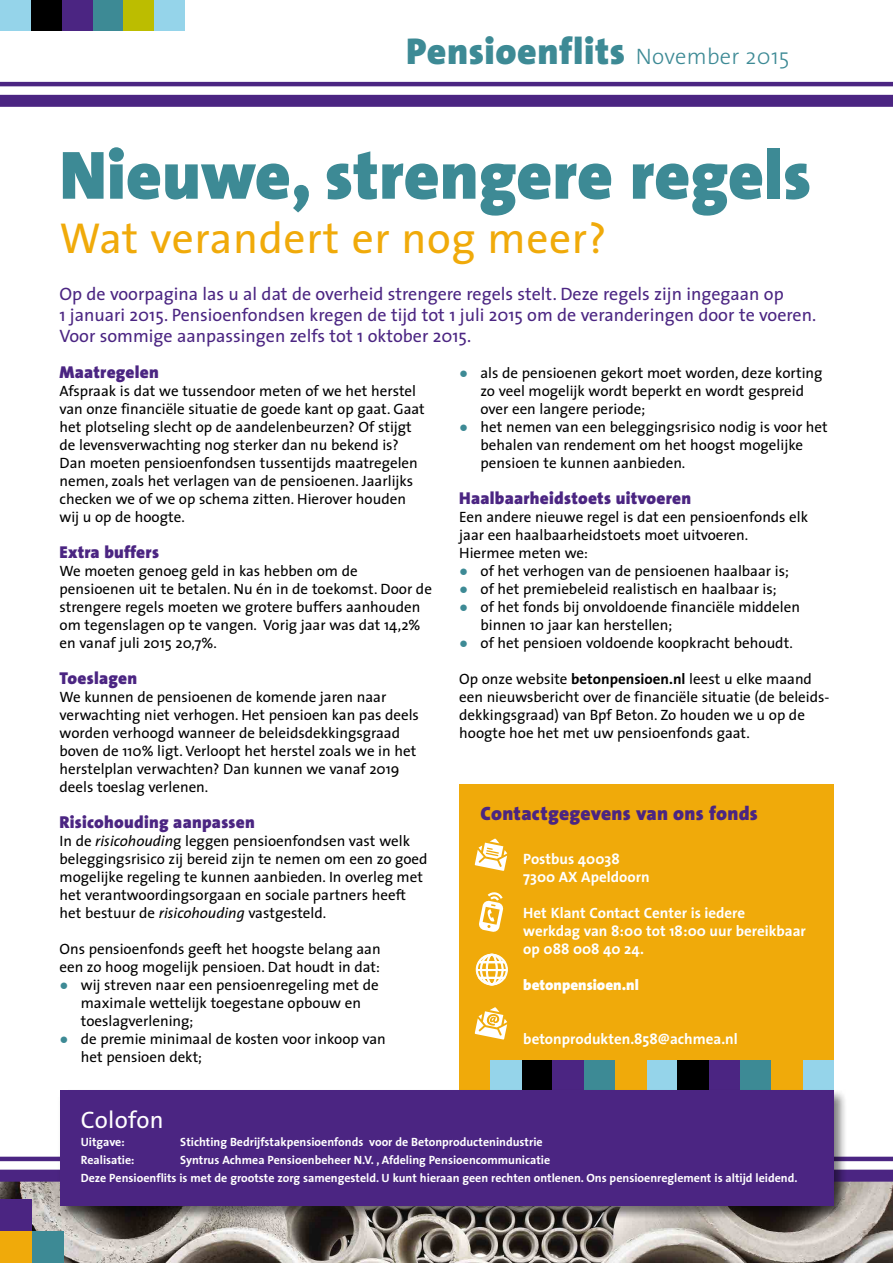
<style>
.page{position:relative;width:893px;height:1263px;background:#fff}
.page>*{position:absolute;margin:0;border:0;box-sizing:border-box;transform-origin:0 0}
.t1{font:900 69px "The Sans";color:#3d8a95}
.t2{font:43.5px "The Sans";letter-spacing:.015em;color:#f0aa0a}
.t3{font:900 37.5px "The Sans";letter-spacing:.015em;color:#3d8a95}
.t4{font:24px "The Sans";letter-spacing:.015em;color:#fff}
.t5{font:900 19.5px "The Sans";letter-spacing:.015em;color:#4b2582}
.t6{font:18px/21px "The Sans";color:#4b2582}
.t7{font:900 17.25px "The Sans";letter-spacing:.015em;color:#4b2582}
.t8{font:15px/18px "The Sans";color:#000}
.t9{font:700 15px/18px "The Sans";color:#fff}
.t10{font:900 15px "The Sans";color:#fff}
.t11{font:700 12px/18px "The Sans";color:#fff}
.s1{font-weight:300;font-size:22.5px}
.s2{font-family:"Arial";color:#3d8a95}
.s3{font-weight:700}
.s4{font-style:italic}
</style>
<div class="page">
<img style="left:0;top:1182px;width:893px;height:81px">
<div style="left:0;top:1170px;width:893px;height:12px;background:#4b2582"></div>
<hr style="left:0;top:1157px;width:893px;height:4px;background:#4b2582">
<div style="left:0;top:95px;width:893px;height:12px;background:#4b2582"></div>
<hr style="left:0;top:82px;width:893px;height:4px;background:#4b2582">
<div style="left:459px;top:784px;width:374px;height:282px;background:#f0aa0a"></div>
<svg style="left:479px;top:892px;width:25px;height:40px"></svg>
<svg style="left:475px;top:1007px;width:32px;height:32px"></svg>
<svg style="left:475px;top:838px;width:32px;height:33px"></svg>
<svg style="left:475px;top:953px;width:33px;height:33px"></svg>
<div style="left:478px;top:977px;width:27px;height:2px;border:1px solid #fff"></div>
<div style="left:459px;top:1060px;width:31px;height:30px;background:#f0aa0a"></div>
<div style="left:522px;top:1060px;width:31px;height:30px;background:#000"></div>
<div style="left:584px;top:1060px;width:31px;height:30px;background:#3d8a95"></div>
<div style="left:740px;top:1060px;width:31px;height:30px;background:#3d8a95"></div>
<div style="left:646px;top:1060px;width:31px;height:30px;background:#95d4ea"></div>
<div style="left:802px;top:1060px;width:31px;height:30px;background:#95d4ea"></div>
<div style="left:490px;top:1060px;width:32px;height:30px;background:#95d4ea"></div>
<div style="left:553px;top:1060px;width:31px;height:30px;background:#4b2582"></div>
<div style="left:709px;top:1060px;width:31px;height:30px;background:#4b2582"></div>
<div style="left:615px;top:1060px;width:31px;height:30px;background:#f0aa0a"></div>
<div style="left:771px;top:1060px;width:31px;height:30px;background:#f0aa0a"></div>
<div style="left:677px;top:1060px;width:32px;height:30px;background:#000"></div>
<div style="left:0;top:1231px;width:32px;height:32px;background:#f0aa0a"></div>
<div style="left:32px;top:1231px;width:32px;height:32px;background:#3d8a95"></div>
<div style="left:0;top:1199px;width:32px;height:32px;background:#4b2582"></div>
<div style="left:92px;top:0;width:31px;height:31px;background:#3d8a95"></div>
<div style="left:0;top:0;width:31px;height:31px;background:#95d4ea"></div>
<div style="left:154px;top:0;width:31px;height:31px;background:#95d4ea"></div>
<div style="left:62px;top:0;width:30px;height:31px;background:#4b2582"></div>
<div style="left:123px;top:0;width:31px;height:31px;background:#bcbd00"></div>
<div style="left:31px;top:0;width:31px;height:31px;background:#000"></div>
<div style="left:57px;top:1088px;width:791px;height:132px;background:#000;opacity:.5"></div>
<div style="left:60px;top:1090px;width:773px;height:116px;background:#4b2582"></div>
<h3 class="t3" style="left:406px;top:20px;width:385px">Pensioenflits <span class="s1">November 2015</span></h3>
<h1 class="t1" style="left:60px;top:117px;width:753px">Nieuwe, strengere regels</h1>
<h2 class="t2" style="left:60px;top:202px;width:548px">Wat verandert er nog meer?</h2>
<p class="t6" style="left:60px;top:283px;width:758px">Op de voorpagina las u al dat de overheid strengere regels stelt. Deze regels zijn ingegaan op<br>1 januari 2015. Pensioenfondsen kregen de tijd tot 1 juli 2015 om de veranderingen door te voeren.<br>Voor sommige aanpassingen zelfs tot 1 oktober 2015.</p>
<p class="t8" style="left:480px;top:363px;width:344px;text-indent:-21px"><span class="s2">●</span> als de pensioenen gekort moet worden, deze korting zo veel mogelijk wordt beperkt en wordt gespreid over een langere periode;</p>
<p class="t8" style="left:480px;top:417px;width:349px;text-indent:-21px"><span class="s2">●</span> het nemen van een beleggingsrisico nodig is voor het behalen van rendement om het hoogst mogelijke pensioen te kunnen aanbieden.</p>
<p class="t7" style="left:459px;top:484px;width:234px">Haalbaarheidstoets uitvoeren</p>
<p class="t8" style="left:459px;top:507px;width:350px">Een andere nieuwe regel is dat een pensioenfonds elk jaar een haalbaarheidstoets moet uitvoeren.<br>Hiermee meten we:</p>
<p class="t8" style="left:459px;top:561px;width:331px"><span class="s2">●</span> of het verhogen van de pensioenen haalbaar is;</p>
<p class="t8" style="left:459px;top:579px;width:319px"><span class="s2">●</span> of het premiebeleid realistisch en haalbaar is;</p>
<p class="t8" style="left:480px;top:597px;width:321px;text-indent:-21px"><span class="s2">●</span> of het fonds bij onvoldoende financiële middelen binnen 10 jaar kan herstellen;</p>
<p class="t8" style="left:459px;top:633px;width:335px"><span class="s2">●</span> of het pensioen voldoende koopkracht behoudt.</p>
<p class="t8" style="left:459px;top:669px;width:372px">Op onze website <span class="s3">betonpensioen.nl</span> leest u elke maand een nieuwsbericht over de financiële situatie (de beleids&shy;dekkingsgraad) van Bpf Beton. Zo houden we u op de hoogte hoe het met uw pensioenfonds gaat.</p>
<p class="t7" style="left:60px;top:358px;width:101px">Maatregelen</p>
<p class="t8" style="left:60px;top:381px;width:367px">Afspraak is dat we tussendoor meten of we het herstel van onze financiële situatie de goede kant op gaat. Gaat het plotseling slecht op de aandelenbeurzen? Of stijgt de levensverwachting nog sterker dan nu bekend is?<br>Dan moeten pensioenfondsen tussentijds maatregelen nemen, zoals het verlagen van de pensioenen. Jaarlijks checken we of we op schema zitten. Hierover houden wij u op de hoogte.</p>
<p class="t7" style="left:60px;top:538px;width:101px">Extra buffers</p>
<p class="t8" style="left:60px;top:561px;width:374px">We moeten genoeg geld in kas hebben om de pensioenen uit te betalen. Nu én in de toekomst. Door de strengere regels moeten we grotere buffers aanhouden om tegenslagen op te vangen. Vorig jaar was dat 14,2% en vanaf juli 2015 20,7%.</p>
<p class="t7" style="left:60px;top:664px;width:79px">Toeslagen</p>
<p class="t8" style="left:60px;top:687px;width:361px">We kunnen de pensioenen de komende jaren naar verwachting niet verhogen. Het pensioen kan pas deels worden verhoogd wanneer de beleidsdekkingsgraad boven de 110% ligt. Verloopt het herstel zoals we in het herstelplan verwachten? Dan kunnen we vanaf 2019 deels toeslag verlenen.</p>
<p class="t7" style="left:60px;top:808px;width:197px">Risicohouding aanpassen</p>
<p class="t8" style="left:60px;top:831px;width:370px">In de <span class="s4">risicohoudin</span>g leggen pensioenfondsen vast welk beleggingsrisico zij bereid zijn te nemen om een zo goed mogelijke regeling te kunnen aanbieden. In overleg met het verantwoordingsorgaan en sociale partners heeft het bestuur de <span class="s4">risicohouding</span> vastgesteld.</p>
<p class="t8" style="left:60px;top:939px;width:323px">Ons pensioenfonds geeft het hoogste belang aan een zo hoog mogelijk pensioen. Dat houdt in dat:</p>
<p class="t8" style="left:81px;top:975px;width:299px;text-indent:-21px"><span class="s2">●</span> wij streven naar een pensioenregeling met de maximale wettelijk toegestane opbouw en toeslagverlening;</p>
<p class="t8" style="left:81px;top:1029px;width:307px;text-indent:-21px"><span class="s2">●</span> de premie minimaal de kosten voor inkoop van het pensioen dekt;</p>
<h3 class="t5" style="left:481px;top:797px;width:279px">Contactgegevens van ons fonds</h3>
<p class="t9" style="left:523px;top:850px;width:128px">Postbus 40038<br>7300 AX Apeldoorn</p>
<p class="t9" style="left:523px;top:904px;width:284px">Het Klant Contact Center is iedere<br>werkdag van 8:00 tot 18:00 uur bereikbaar op 088 008 40 24.</p>
<p class="t10" style="left:523px;top:972px;width:117px">betonpensioen.nl</p>
<p class="t9" style="left:523px;top:1030px;width:216px">betonprodukten.858@achmea.nl</p>
<h3 class="t4" style="left:81px;top:1100px;width:84px">Colofon</h3>
<p class="t11" style="left:81px;top:1132px;width:45px">Uitgave:</p>
<p class="t11" style="left:180px;top:1132px;width:364px">Stichting Bedrijfstakpensioenfonds voor de Betonproductenindustrie</p>
<p class="t11" style="left:81px;top:1150px;width:55px">Realisatie:</p>
<p class="t11" style="left:81px;top:1150px;width:718px;text-indent:99px">Syntrus Achmea Pensioenbeheer N.V. , Afdeling Pensioencommunicatie<br>Deze Pensioenflits is met de grootste zorg samengesteld. U kunt hieraan geen rechten ontlenen. Ons pensioenreglement is altijd leidend.</p>
</div>
